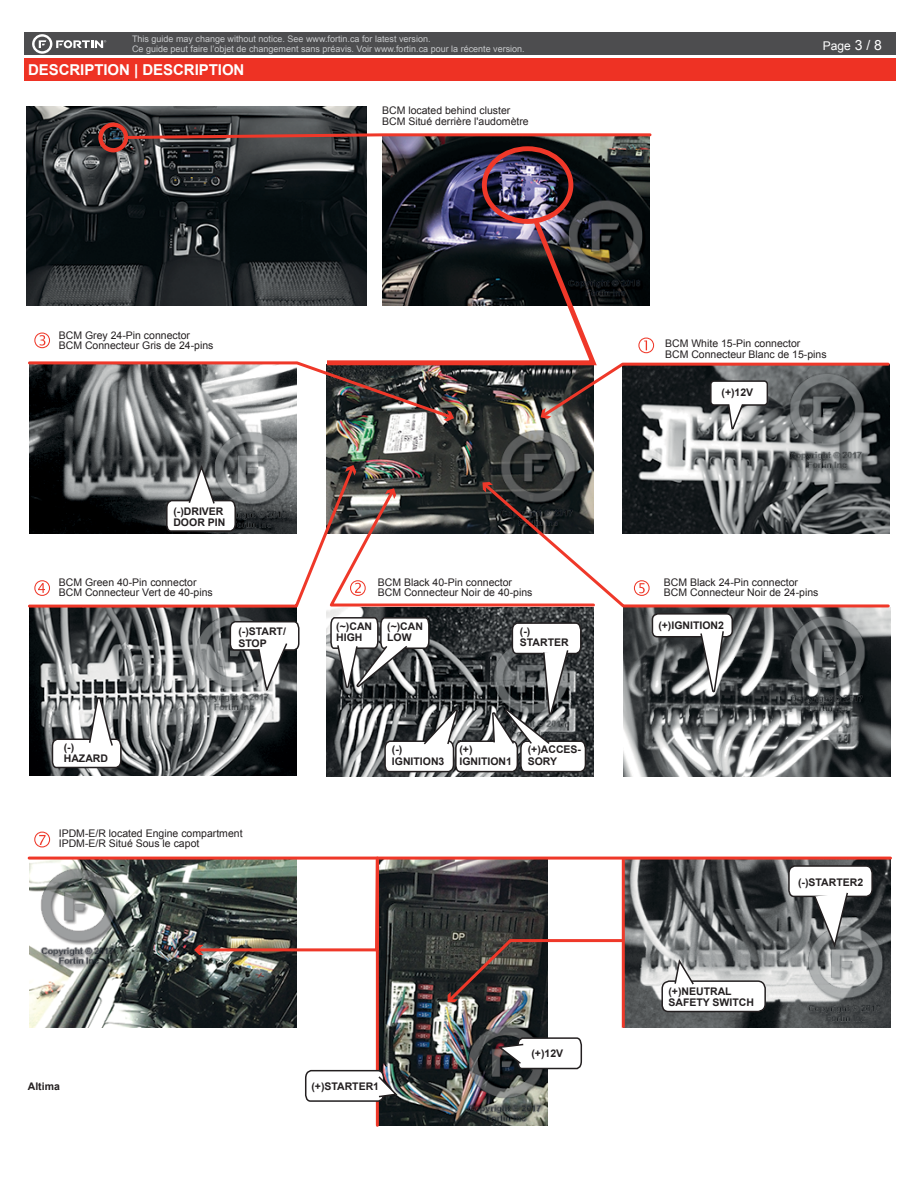
<style>
.page{position:relative;width:918px;height:1188px;background:#fff}
.page>*{position:absolute;margin:0;border:0;box-sizing:border-box;transform-origin:0 0}
.t1{font:700 15px "Arial";letter-spacing:-.005em;color:#fff}
.t2{font:12px "Arial";color:#fff}
.t3{font:10.5px/10.5px "Arial";color:#231f20}
.t4{font:700 10.5px/11.1px "Arial";color:#231f20}
.t5{font:9px/9.8px "Arial";color:#c7c9cb}
.s1{font-size:13.95px}
</style>
<div class="page">
<div style="left:24px;top:33px;width:872px;height:22px;background:#4d4d4f"></div>
<div style="left:24px;top:58px;width:872px;height:23px;background:#ee3224"></div>
<svg style="left:32px;top:34px;width:74px;height:20px"></svg>
<img style="left:623px;top:429px;width:267px;height:51px">
<img style="left:623px;top:609px;width:268px;height:168px">
<img style="left:380px;top:429px;width:213px;height:53px">
<img style="left:29px;top:429px;width:166px;height:35px">
<img style="left:380px;top:608px;width:213px;height:169px">
<img style="left:29px;top:609px;width:166px;height:167px">
<svg style="left:481px;top:480px;width:410px;height:129px"></svg>
<svg style="left:28px;top:464px;width:167px;height:145px"></svg>
<svg style="left:634px;top:580px;width:16px;height:16px"></svg>
<svg style="left:34px;top:580px;width:16px;height:16px"></svg>
<svg style="left:380px;top:482px;width:217px;height:126px"></svg>
<img style="left:29px;top:860px;width:166px;height:168px">
<img style="left:625px;top:860px;width:266px;height:168px">
<img style="left:380px;top:860px;width:168px;height:265px">
<hr style="left:29px;top:857px;width:862px;height:3px;background:#ef3829">
<svg style="left:195px;top:106px;width:185px;height:1021px"></svg>
<svg style="left:194px;top:945px;width:10px;height:10px"></svg>
<hr style="left:622px;top:858px;width:3px;height:170px;background:#ef3829">
<svg style="left:446px;top:938px;width:180px;height:66px"></svg>
<svg style="left:34px;top:832px;width:16px;height:15px"></svg>
<svg style="left:165px;top:463px;width:72px;height:70px"></svg>
<svg style="left:229px;top:620px;width:71px;height:72px"></svg>
<svg style="left:51px;top:696px;width:71px;height:73px"></svg>
<svg style="left:651px;top:612px;width:83px;height:82px"></svg>
<svg style="left:661px;top:957px;width:106px;height:56px"></svg>
<svg style="left:787px;top:865px;width:87px;height:85px"></svg>
<svg style="left:496px;top:1037px;width:87px;height:33px"></svg>
<svg style="left:304px;top:1069px;width:95px;height:34px"></svg>
<svg style="left:330px;top:616px;width:257px;height:157px"></svg>
<img style="left:27px;top:107px;width:339px;height:108px">
<img style="left:382px;top:140px;width:267px;height:75px">
<div style="left:98px;top:123px;width:30px;height:29px;border:4px solid #ef3829;border-radius:50%"></div>
<svg style="left:123px;top:132px;width:529px;height:8px;background:#985550"></svg>
<div style="left:482px;top:146px;width:91px;height:78px;border:5px solid #ef3829;border-radius:50%"></div>
<svg style="left:26px;top:215px;width:864px;height:214px"></svg>
<p class="t5" style="left:132px;top:34px;width:394px">This guide may change without notice. See www.fortin.ca for latest version.<br>Ce guide peut faire l’objet de changement sans préavis. Voir www.fortin.ca pour la récente version.</p>
<h1 class="t1" style="left:28px;top:59px;width:218px">DESCRIPTION | DESCRIPTION</h1>
<p class="t3" style="left:382px;top:105px;width:148px">BCM located behind cluster<br>BCM Situé derrière l'audomètre</p>
<p class="t2" style="left:823px;top:38px;width:61px">Page <span class="s1">3 / 8</span></p>
<p class="t3" style="left:59px;top:330px;width:156px">BCM Grey 24-Pin connector<br>BCM Connecteur Gris de 24-pins</p>
<p class="t4" style="left:173px;top:506px;width:53px">(-)DRIVER<br>DOOR PIN</p>
<p class="t3" style="left:59px;top:577px;width:156px">BCM Green 40-Pin connector<br>BCM Connecteur Vert de 40-pins</p>
<p class="t3" style="left:378px;top:577px;width:156px">BCM Black 40-Pin connector<br>BCM Connecteur Noir de 40-pins</p>
<p class="t4" style="left:64px;top:742px;width:46px;line-height:10.5px">(-)<br>HAZARD</p>
<p class="t4" style="left:238px;top:626px;width:49px">(-)START/<br>STOP</p>
<p class="t3" style="left:59px;top:828px;width:185px">IPDM-E/R located Engine compartment<br>IPDM-E/R Situé Sous le capot</p>
<p class="t4" style="left:336px;top:621px;width:37px">(~)CAN<br>HIGH</p>
<p class="t4" style="left:387px;top:621px;width:37px">(~)CAN<br>LOW</p>
<p class="t4" style="left:520px;top:626px;width:50px">(-)<br>STARTER</p>
<p class="t4" style="left:392px;top:744px;width:54px">(-)<br>IGNITION3</p>
<p class="t4" style="left:459px;top:744px;width:54px">(+)<br>IGNITION1</p>
<p class="t4" style="left:528px;top:744px;width:55px">(+)ACCES-<br>SORY</p>
<p class="t4" style="left:28px;top:1081px;width:34px">Altima</p>
<p class="t4" style="left:311px;top:1080px;width:69px">(+)STARTER1</p>
<p class="t4" style="left:531px;top:1048px;width:33px">(+)12V</p>
<p class="t3" style="left:665px;top:338px;width:163px">BCM White 15-Pin connector<br>BCM Connecteur Blanc de 15-pins</p>
<p class="t4" style="left:722px;top:387px;width:33px">(+)12V</p>
<p class="t3" style="left:664px;top:577px;width:156px">BCM Black 24-Pin connector<br>BCM Connecteur Noir de 24-pins</p>
<p class="t4" style="left:658px;top:620px;width:67px">(+)IGNITION2</p>
<p class="t4" style="left:668px;top:986px;width:87px;line-height:10.5px">(+)NEUTRAL<br>SAFETY SWITCH</p>
<p class="t4" style="left:798px;top:877px;width:67px">(-)STARTER2</p>
</div>
